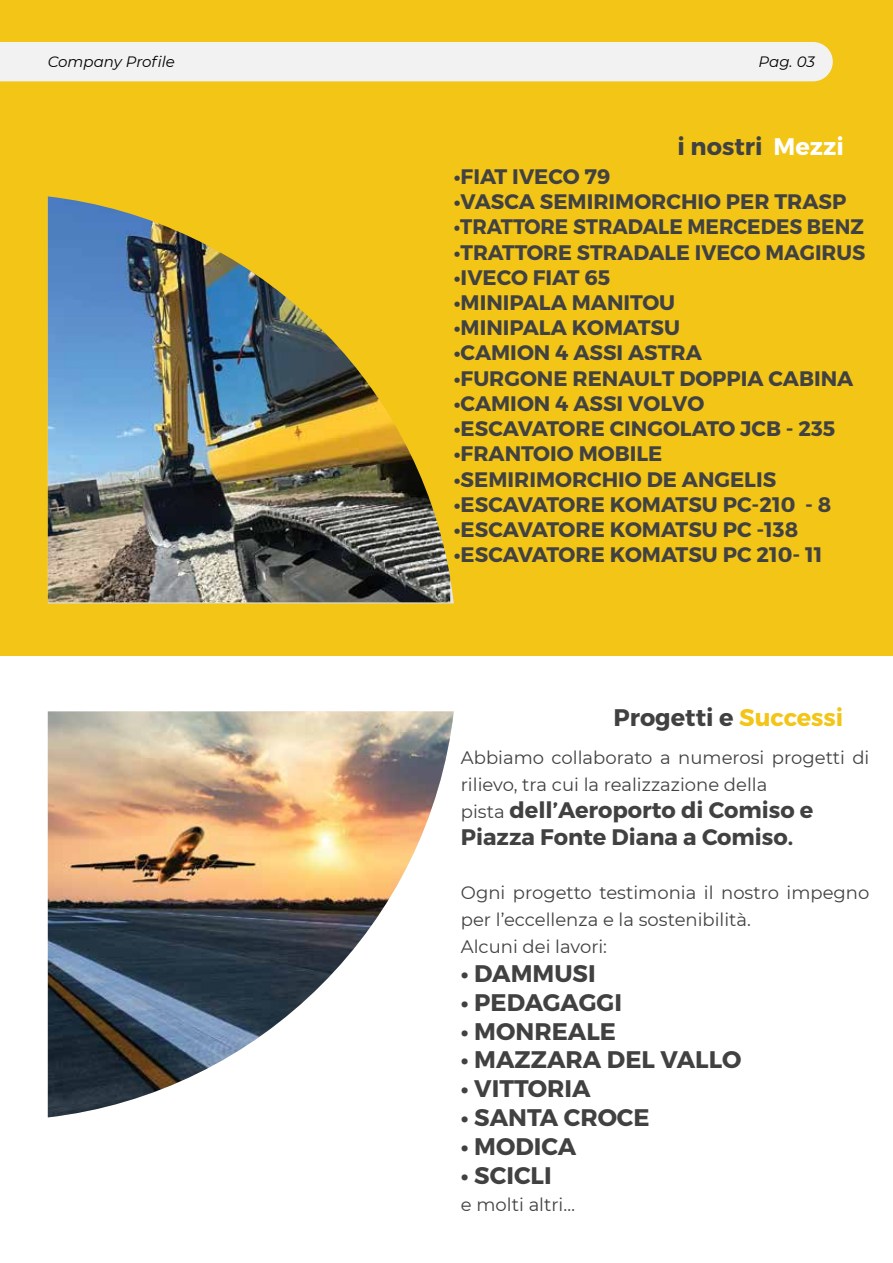
<style>
.page{position:relative;width:893px;height:1263px;background:#fff}
.page>*{position:absolute;margin:0;border:0;box-sizing:border-box;transform-origin:0 0}
.t1{font:700 24px "Montserrat";color:#414142}
.t2{font:700 22.5px/27px "Montserrat";color:#414142}
.t3{font:700 21px "Montserrat";color:#414142}
.t4{font:700 21px "Montserrat";color:#414142;scale:.95 1}
.t5{font:18px/27px "Montserrat";color:#414142}
.t6{font:italic 15px "Montserrat";color:#010101}
.s1{color:#fff}
.s2{color:#f3c517}
.s3{font-weight:400;font-size:18px}
</style>
<div class="page">
<div style="left:0;top:0;width:893px;height:656px;background:#f3c517"></div>
<div style="left:0;top:42px;width:833px;height:39px;background:#f2f2f3"></div>
<img style="left:48px;top:711px;width:406px;height:406px">
<img style="left:48px;top:196px;width:402px;height:406px">
<p class="t6" style="left:48px;top:51px;width:129px">Company Profile</p>
<p class="t6" style="left:759px;top:51px;width:58px">Pag. 03</p>
<p class="t1" style="left:677px;top:132px;width:168px">i nostri <span class="s1">Mezzi</span></p>
<p class="t3" style="left:454px;top:164px;width:158px">•FIAT IVECO 79</p>
<p class="t3" style="left:454px;top:189px;width:394px">•VASCA SEMIRIMORCHIO PER TRASP</p>
<p class="t4" style="left:454px;top:214px;width:433px">•TRATTORE STRADALE MERCEDES BENZ</p>
<p class="t3" style="left:454px;top:239px;width:413px">•TRATTORE STRADALE IVECO MAGIRUS</p>
<p class="t3" style="left:454px;top:264px;width:158px">•IVECO FIAT 65</p>
<p class="t3" style="left:454px;top:290px;width:223px">•MINIPALA MANITOU</p>
<p class="t3" style="left:454px;top:315px;width:228px">•MINIPALA KOMATSU</p>
<p class="t3" style="left:454px;top:340px;width:250px">•CAMION 4 ASSI ASTRA</p>
<p class="t3" style="left:454px;top:365px;width:401px">•FURGONE RENAULT DOPPIA CABINA</p>
<p class="t3" style="left:454px;top:390px;width:252px">•CAMION 4 ASSI VOLVO</p>
<p class="t3" style="left:454px;top:416px;width:383px">•ESCAVATORE CINGOLATO JCB - 235</p>
<p class="t3" style="left:454px;top:441px;width:210px">•FRANTOIO MOBILE</p>
<p class="t3" style="left:454px;top:466px;width:324px">•SEMIRIMORCHIO DE ANGELIS</p>
<p class="t3" style="left:454px;top:491px;width:379px">•ESCAVATORE KOMATSU PC-210 - 8</p>
<p class="t3" style="left:454px;top:516px;width:346px">•ESCAVATORE KOMATSU PC -138</p>
<p class="t3" style="left:454px;top:542px;width:370px">•ESCAVATORE KOMATSU PC 210- 11</p>
<p class="t1" style="left:613px;top:702px;width:231px">Progetti e <span class="s2">Successi</span></p>
<p class="t5" style="left:461px;top:743px;width:410px">Abbiamo collaborato a numerosi progetti di rilievo, tra cui la realizzazione della</p>
<p class="t2" style="left:461px;top:797px;width:354px"><span class="s3">pista</span> dell’Aeroporto di Comiso e<br>Piazza Fonte Diana a Comiso.</p>
<p class="t5" style="left:461px;top:878px;width:410px">Ogni progetto testimonia il nostro impegno per l’eccellenza e la sostenibilità.<br>Alcuni dei lavori:</p>
<p class="t1" style="left:461px;top:958px;width:136px">• DAMMUSI</p>
<p class="t1" style="left:461px;top:987px;width:163px">• PEDAGAGGI</p>
<p class="t1" style="left:461px;top:1016px;width:157px">• MONREALE</p>
<p class="t1" style="left:461px;top:1045px;width:282px">• MAZZARA DEL VALLO</p>
<p class="t1" style="left:461px;top:1074px;width:131px">• VITTORIA</p>
<p class="t1" style="left:461px;top:1102px;width:190px">• SANTA CROCE</p>
<p class="t1" style="left:461px;top:1131px;width:117px">• MODICA</p>
<p class="t1" style="left:461px;top:1160px;width:92px">• SCICLI</p>
<p class="t5" style="left:461px;top:1190px;width:116px">e molti altri…</p>
</div>
